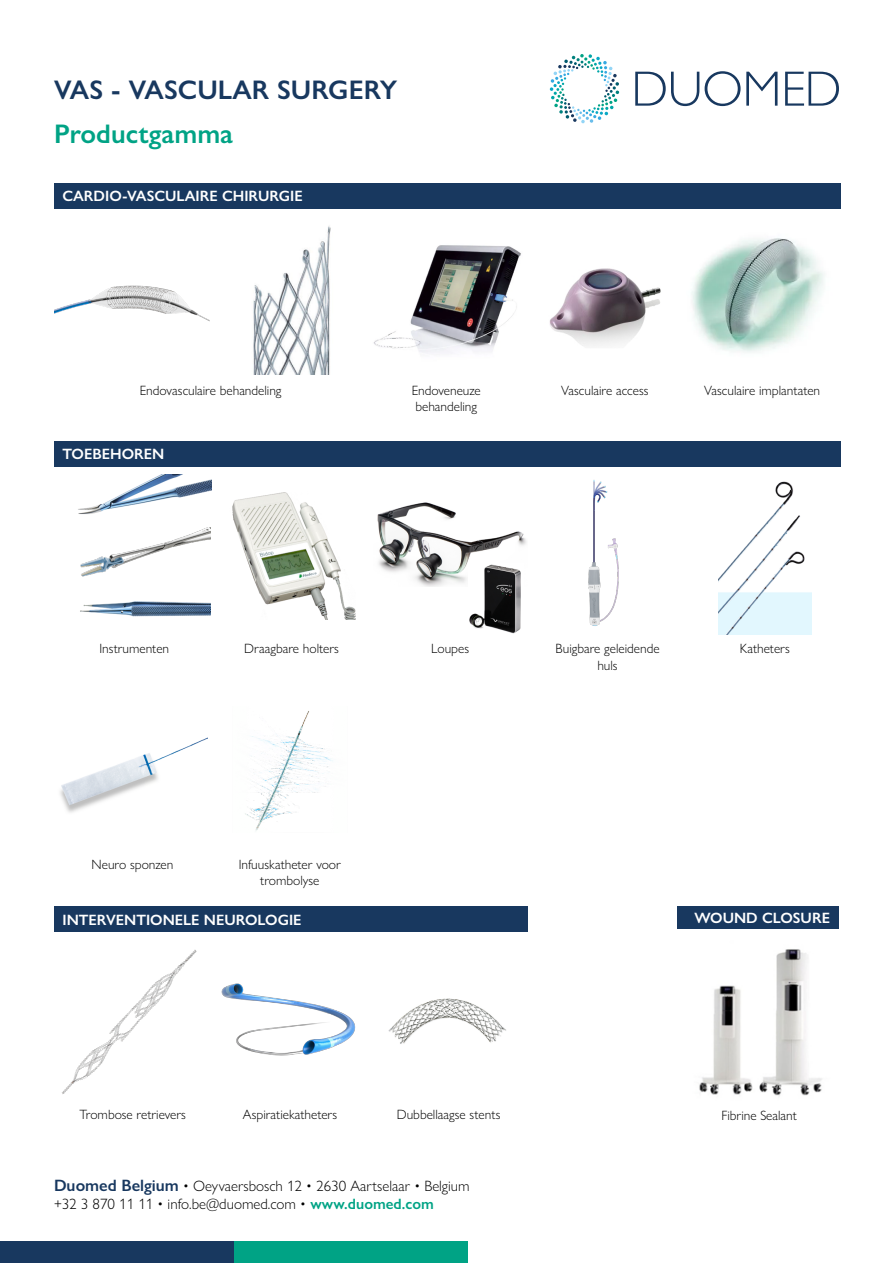
<style>
.page{position:relative;width:893px;height:1263px;background:#fff}
.page>*{position:absolute;margin:0;border:0;box-sizing:border-box;transform-origin:0 0}
.t1{font:600 27px "Gill Sans Nova";color:#18385f}
.t2{font:600 27px "Gill Sans Nova";color:#00a385}
.t3{font:300 15px/18px "Gill Sans Nova";color:#000}
.t4{font:600 15px "Gill Sans Nova";color:#fff}
.t5{font:300 13.5px/16.2px "Gill Sans Nova";color:#000;text-align:center}
.s1{font-weight:600;font-size:16.5px;color:#18385f}
.s2{font-weight:600;color:#00a385}
</style>
<div class="page">
<img style="left:62px;top:950px;width:135px;height:144px">
<img style="left:388px;top:998px;width:118px;height:46px">
<img style="left:221px;top:983px;width:135px;height:73px">
<div style="left:0;top:1242px;width:234px;height:21px;background:#18385f"></div>
<div style="left:234px;top:1242px;width:234px;height:21px;background:#00a385"></div>
<svg style="left:550px;top:54px;width:69px;height:69px"></svg>
<svg style="left:635px;top:71px;width:204px;height:35px"></svg>
<div style="left:54px;top:906px;width:473px;height:26px;background:#18385f"></div>
<div style="left:54px;top:441px;width:787px;height:26px;background:#18385f"></div>
<div style="left:54px;top:183px;width:786px;height:25px;background:#18385f"></div>
<img style="left:60px;top:738px;width:147px;height:75px">
<img style="left:245px;top:711px;width:88px;height:120px">
<img style="left:80px;top:528px;width:131px;height:49px">
<img style="left:377px;top:502px;width:150px;height:84px">
<img style="left:232px;top:492px;width:124px;height:127px">
<img style="left:588px;top:480px;width:31px;height:146px">
<img style="left:718px;top:481px;width:94px;height:153px">
<img style="left:469px;top:563px;width:54px;height:71px">
<img style="left:78px;top:474px;width:133px;height:40px">
<img style="left:80px;top:601px;width:131px;height:16px">
<img style="left:699px;top:949px;width:123px;height:147px">
<div style="left:677px;top:906px;width:162px;height:23px;background:#18385f"></div>
<img style="left:549px;top:268px;width:112px;height:78px">
<img style="left:373px;top:245px;width:148px;height:109px">
<img style="left:691px;top:238px;width:133px;height:115px">
<img style="left:55px;top:285px;width:154px;height:36px">
<img style="left:253px;top:226px;width:78px;height:149px">
<h1 class="t1" style="left:54px;top:73px;width:345px">VAS - VASCULAR SURGERY</h1>
<h1 class="t2" style="left:54px;top:117px;width:180px">Productgamma</h1>
<p class="t4" style="left:62px;top:187px;width:242px">CARDIO-VASCULAIRE CHIRURGIE</p>
<p class="t5" style="left:140px;top:382px;width:143px">Endovasculaire behandeling</p>
<p class="t4" style="left:63px;top:445px;width:103px">TOEBEHOREN</p>
<p class="t5" style="left:412px;top:382px;width:71px;text-align:left">Endoveneuze behandeling</p>
<p class="t5" style="left:561px;top:382px;width:89px">Vasculaire access</p>
<p class="t5" style="left:704px;top:382px;width:118px">Vasculaire implantaten</p>
<p class="t5" style="left:99px;top:640px;width:71px">Instrumenten</p>
<p class="t5" style="left:244px;top:640px;width:96px">Draagbare holters</p>
<p class="t5" style="left:431px;top:640px;width:39px">Loupes</p>
<p class="t5" style="left:555px;top:640px;width:106px">Buigbare geleidende huls</p>
<p class="t5" style="left:740px;top:640px;width:51px">Katheters</p>
<p class="t5" style="left:92px;top:856px;width:83px">Neuro sponzen</p>
<p class="t5" style="left:239px;top:856px;width:104px">Infuuskatheter voor trombolyse</p>
<p class="t4" style="left:63px;top:910px;width:241px">INTERVENTIONELE NEUROLOGIE</p>
<p class="t5" style="left:79px;top:1106px;width:108px">Trombose retrievers</p>
<p class="t5" style="left:243px;top:1106px;width:96px">Aspiratiekatheters</p>
<p class="t5" style="left:397px;top:1106px;width:105px">Dubbellaagse stents</p>
<p class="t3" style="left:54px;top:1177px;width:417px"><span class="s1">Duomed Belgium</span> • Oeyvaersbosch 12 • 2630 Aartselaar • Belgium +32 3 870 11 11 • info.be@duomed.com • <span class="s2">www.duomed.com</span></p>
<p class="t4" style="left:694px;top:909px;width:137px">WOUND CLOSURE</p>
<p class="t5" style="left:721px;top:1107px;width:77px">Fibrine Sealant</p>
</div>
